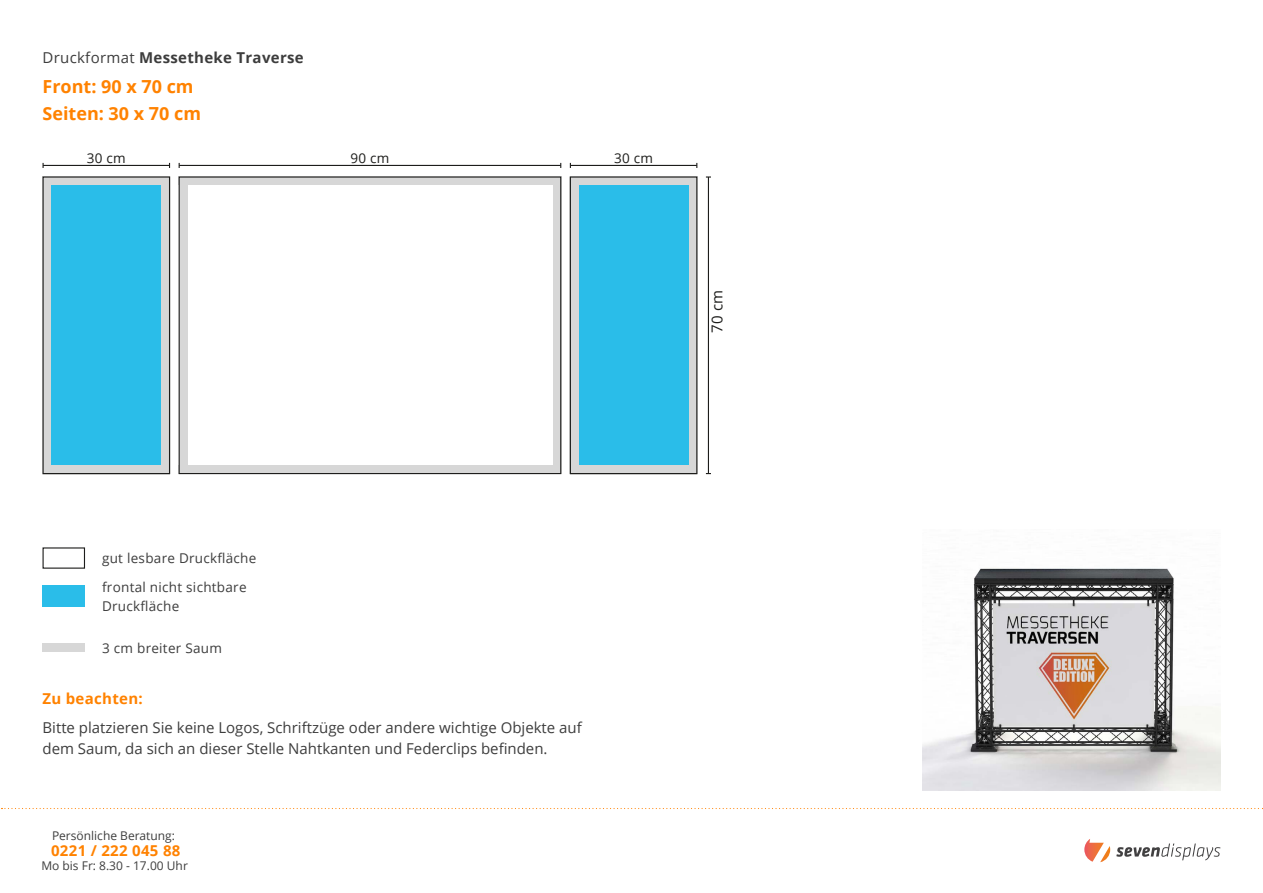
<style>
.page{position:relative;width:1263px;height:893px;background:#fff}
.page>*{position:absolute;margin:0;border:0;box-sizing:border-box;transform-origin:0 0}
.t1{font:700 18px/26.2px "Open Sans";color:#ff8200}
.t2{font:15px/21px "Open Sans";color:#3d3d3d}
.t3{font:700 15px "Open Sans";letter-spacing:.02em;color:#3d3d3d}
.t4{font:700 15px "Open Sans";letter-spacing:.02em;color:#ff8200}
.t5{font:15px "Open Sans";color:#1d1d1b}
.t6{font:13.5px/28.5px "Open Sans";letter-spacing:.02em;color:#3d3d3d}
.t7{font:13.5px "Open Sans";letter-spacing:.02em;color:#1d1d1b}
.t8{font:12px "Open Sans";color:#3d3d3d}
.s1{font-weight:400}
</style>
<div class="page">
<svg style="left:2px;top:808px;width:1261px;height:1px"></svg>
<svg style="left:1084px;top:839px;width:26px;height:23px"></svg>
<svg style="left:1116px;top:843px;width:104px;height:17px"></svg>
<img style="left:923px;top:568px;width:297px;height:223px">
<div style="left:43px;top:643px;width:42px;height:9px;background:#d7d7d7"></div>
<div style="left:43px;top:586px;width:42px;height:21px;background:#2abde9"></div>
<div style="left:43px;top:177px;width:126px;height:296px;background:#2abde9"></div>
<div style="left:571px;top:177px;width:126px;height:296px;background:#2abde9"></div>
<hr style="left:179px;top:165px;width:382px;height:1px;background:#1d1d1b">
<hr style="left:708px;top:177px;width:1px;height:297px;background:#1d1d1b">
<hr style="left:43px;top:165px;width:127px;height:1px;background:#1d1d1b">
<hr style="left:570px;top:165px;width:127px;height:1px;background:#1d1d1b">
<div style="left:43px;top:176px;width:127px;height:9px;background:#d7d7d7"></div>
<div style="left:570px;top:176px;width:127px;height:9px;background:#d7d7d7"></div>
<div style="left:179px;top:176px;width:382px;height:9px;background:#d7d7d7"></div>
<div style="left:179px;top:466px;width:382px;height:8px;background:#d7d7d7"></div>
<div style="left:43px;top:466px;width:127px;height:8px;background:#d7d7d7"></div>
<div style="left:570px;top:466px;width:127px;height:8px;background:#d7d7d7"></div>
<div style="left:43px;top:176px;width:8px;height:298px;background:#d7d7d7"></div>
<div style="left:570px;top:176px;width:8px;height:298px;background:#d7d7d7"></div>
<div style="left:162px;top:176px;width:8px;height:298px;background:#d7d7d7"></div>
<div style="left:689px;top:176px;width:8px;height:298px;background:#d7d7d7"></div>
<div style="left:179px;top:176px;width:9px;height:298px;background:#d7d7d7"></div>
<div style="left:553px;top:176px;width:8px;height:298px;background:#d7d7d7"></div>
<div style="left:43px;top:176px;width:127px;height:298px;border:1px solid #1d1d1b"></div>
<div style="left:570px;top:176px;width:127px;height:298px;border:1px solid #1d1d1b"></div>
<div style="left:179px;top:176px;width:382px;height:298px;border:1px solid #1d1d1b"></div>
<p class="t3" style="left:43px;top:46px;width:263px"><span class="s1">Druckformat</span> Messetheke Traverse</p>
<p class="t1" style="left:43px;top:73px;width:160px">Front: 90 x 70 cm<br>Seiten: 30 x 70 cm</p>
<p class="t7" style="left:87px;top:149px;width:41px">30 cm</p>
<p class="t7" style="left:614px;top:149px;width:41px">30 cm</p>
<p class="t7" style="left:350px;top:149px;width:41px">90 cm</p>
<p class="t5" style="left:707px;top:333px;width:45px;rotate:-90deg">70 cm</p>
<p class="t6" style="left:102px;top:544px;width:156px">gut lesbare Druckfläche frontal nicht sichtbare</p>
<p class="t6" style="left:102px;top:592px;width:79px">Druckfläche</p>
<p class="t6" style="left:102px;top:633px;width:121px">3 cm breiter Saum</p>
<p class="t4" style="left:43px;top:688px;width:102px">Zu beachten:</p>
<p class="t2" style="left:43px;top:717px;width:541px">Bitte platzieren Sie keine Logos, Schriftzüge oder andere wichtige Objekte auf dem Saum, da sich an dieser Stelle Nahtkanten und Federclips befinden.</p>
<p class="t8" style="left:52px;top:828px;width:125px">Persönliche Beratung:</p>
<p class="t8" style="left:41px;top:857px;width:148px">Mo bis Fr: 8.30 - 17.00 Uhr</p>
<p class="t4" style="left:51px;top:840px;width:131px">0221 / 222 045 88</p>
</div>
